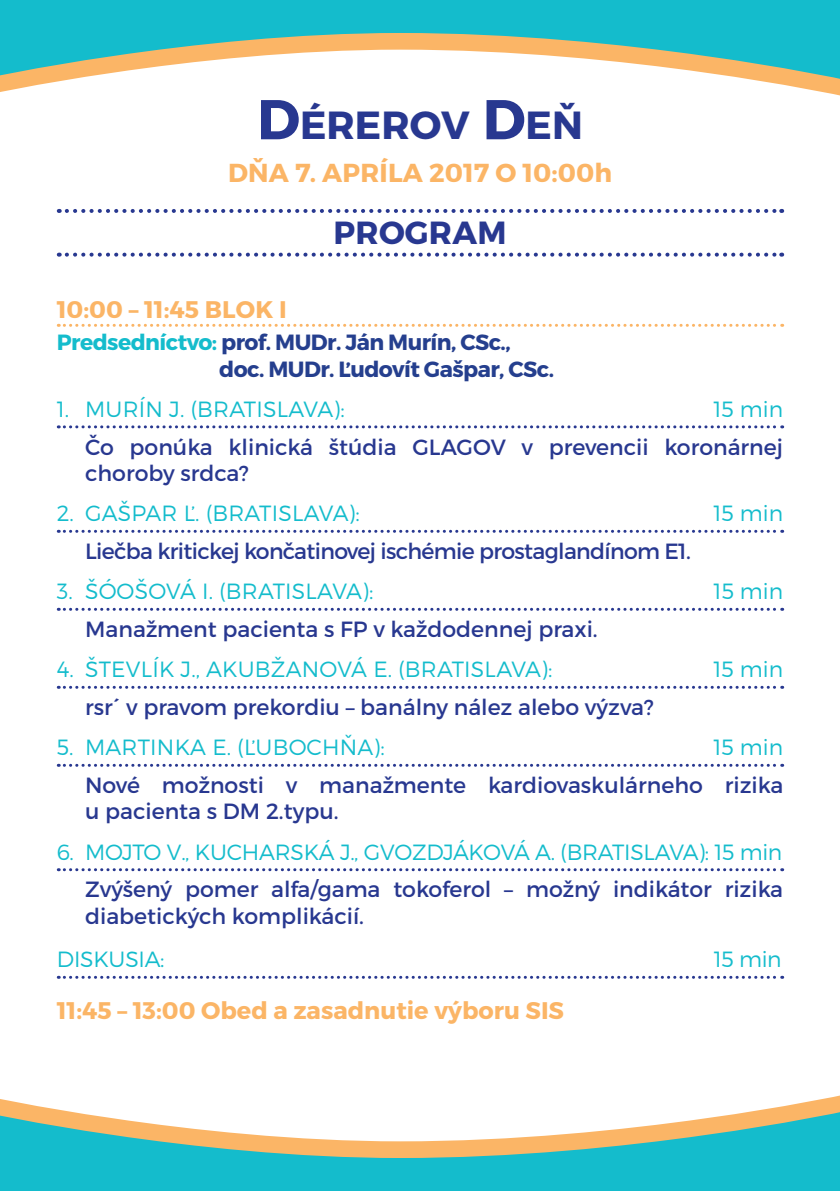
<style>
.page{position:relative;width:840px;height:1191px;background:#fff}
.page>*{position:absolute;margin:0;border:0;box-sizing:border-box;transform-origin:0 0}
.t1{font:700 39.2px "Montserrat";color:#283890}
.t2{font:700 32px "Montserrat";letter-spacing:.01em;color:#283890}
.t3{font:700 26px "Montserrat";color:#fbb566}
.t4{font:700 24px "Montserrat";color:#fbb566}
.t5{font:22px/26.4px "Montserrat";color:#283890}
.t6{font:300 22px "Montserrat";letter-spacing:.01em;color:#14bccc}
.t7{font:700 22px/26.4px "Montserrat";letter-spacing:-.025em;color:#253f8e}
.t8{font:300 22px "Montserrat";letter-spacing:-.01em;color:#14bccc}
.t9{font:22px "Montserrat";letter-spacing:-.03em;color:#283890}
.s1{font-size:56px}
.s2{color:#14bccc}
</style>
<div class="page">
<svg style="left:0;top:1095px;width:839px;height:17px"></svg>
<svg style="left:0;top:1112px;width:839px;height:79px;fill:#14bccc"></svg>
<svg style="left:0;top:79px;width:839px;height:16px"></svg>
<svg style="left:0;top:0;width:839px;height:79px;fill:#14bccc"></svg>
<svg style="left:67px;top:209px;width:714px;height:4px"></svg>
<svg style="left:67px;top:253px;width:714px;height:4px"></svg>
<svg style="left:58px;top:324px;width:724px;height:3px"></svg>
<svg style="left:58px;top:425px;width:724px;height:3px"></svg>
<svg style="left:58px;top:530px;width:724px;height:3px"></svg>
<svg style="left:58px;top:608px;width:724px;height:3px"></svg>
<svg style="left:58px;top:686px;width:724px;height:3px"></svg>
<svg style="left:58px;top:764px;width:724px;height:3px"></svg>
<svg style="left:58px;top:868px;width:724px;height:3px"></svg>
<svg style="left:58px;top:975px;width:724px;height:3px"></svg>
<h1 class="t1" style="left:257px;top:101px;width:327px"><span class="s1">D</span>ÉREROV <span class="s1">D</span>EŇ</h1>
<p class="t3" style="left:228px;top:156px;width:114px">dňa 7. apr</p>
<p class="t3" style="left:379px;top:156px;width:234px">íla 2017 o 10:00h</p>
<h2 class="t2" style="left:333px;top:213px;width:174px">PROGRAM</h2>
<p class="t4" style="left:57px;top:295px;width:228px">10:00 – 11:45 BLOK I</p>
<p class="t7" style="left:219px;top:329px;width:336px;text-indent:-162px"><span class="s2">Predsedníctvo:</span> prof. MUDr. Ján Murín, CSc., doc. MUDr. Ľudovít Gašpar, CSc.</p>
<p class="t6" style="left:57px;top:396px;width:289px">1. MURÍN J. (BRATISLAVA):</p>
<p class="t6" style="left:713px;top:396px;width:71px">15 MIN</p>
<p class="t5" style="left:85px;top:433px;width:699px">Čo ponúka klinická štúdia GLAGOV v prevencii koronárnej choroby srdca?</p>
<p class="t6" style="left:57px;top:500px;width:304px">2. GAŠPAR Ľ. (BRATISLAVA):</p>
<p class="t6" style="left:713px;top:500px;width:71px">15 MIN</p>
<p class="t9" style="left:85px;top:538px;width:607px">Liečba kritickej končatinovej ischémie prostaglandínom E1.</p>
<p class="t6" style="left:57px;top:578px;width:318px">3. ŠÓOŠOVÁ I . (BRATISLAVA):</p>
<p class="t6" style="left:713px;top:578px;width:71px">15 MIN</p>
<p class="t5" style="left:85px;top:616px;width:514px">Manažment pacienta s FP v každodennej praxi.</p>
<p class="t6" style="left:57px;top:656px;width:497px">4. ŠTEVLÍK J., AKUBŽANOVÁ E. (BRATISLAVA):</p>
<p class="t6" style="left:713px;top:656px;width:71px">15 MIN</p>
<p class="t5" style="left:85px;top:694px;width:570px">rsr´ v pravom prekordiu – banálny nález alebo výzva?</p>
<p class="t6" style="left:57px;top:734px;width:329px">5. MARTINKA E. (ĽUBOCHŇA):</p>
<p class="t6" style="left:713px;top:734px;width:71px">15 MIN</p>
<p class="t5" style="left:85px;top:772px;width:699px">Nové možnosti v manažmente kardiovaskulárneho rizika u pacienta s DM 2.typu.</p>
<p class="t8" style="left:57px;top:838px;width:726px">6. MOJTO V., KUCHARSKÁ J., GVOZDJÁKOVÁ A. (BRATISLAVA): 15 MIN</p>
<p class="t5" style="left:85px;top:876px;width:699px">Zvýšený pomer alfa/gama tokoferol – možný indikátor rizika diabetických komplikácií.</p>
<p class="t8" style="left:57px;top:946px;width:109px">DISKUSIA:</p>
<p class="t6" style="left:713px;top:946px;width:69px">15 MIN</p>
<p class="t4" style="left:57px;top:995px;width:508px">11:45 – 13:00 Obed a zasadnutie výboru SIS</p>
</div>
